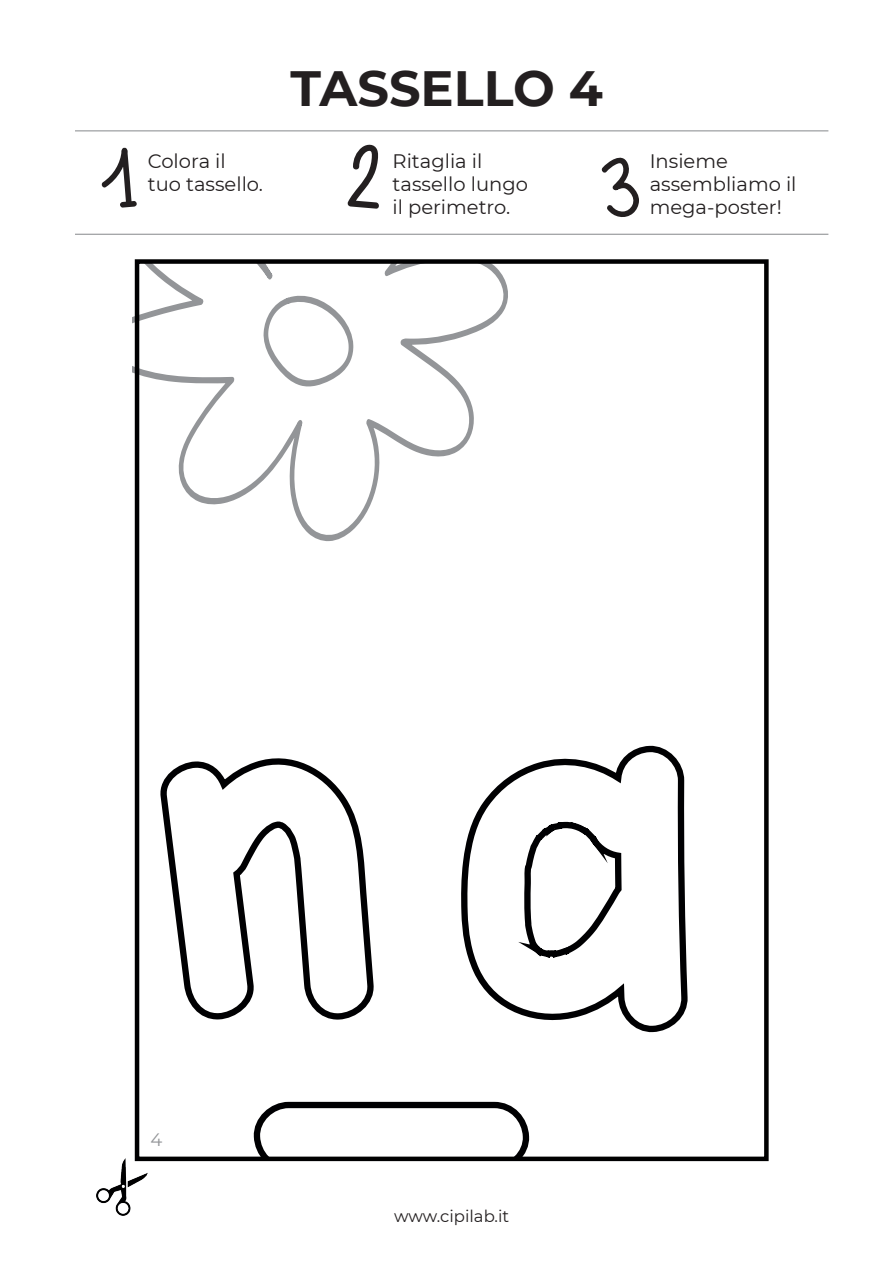
<style>
.page{position:relative;width:893px;height:1263px;background:#fff}
.page>*{position:absolute;margin:0;border:0;box-sizing:border-box;transform-origin:0 0}
.t1{font:700 49.5px "Montserrat";color:#231f20}
.t2{font:19.5px/23.4px "Montserrat";color:#231f20}
.t3{font:18px "Montserrat";color:#939598}
.t4{font:16.5px "Montserrat";color:#231f20}
</style>
<div class="page">
<svg style="left:253px;top:1101px;width:277px;height:54px"></svg>
<svg style="left:461px;top:745px;width:227px;height:288px"></svg>
<svg style="left:162px;top:758px;width:212px;height:262px"></svg>
<svg style="left:132px;top:260px;width:376px;height:281px"></svg>
<svg style="left:263px;top:293px;width:90px;height:94px"></svg>
<svg style="left:101px;top:147px;width:36px;height:61px"></svg>
<svg style="left:347px;top:144px;width:32px;height:65px"></svg>
<svg style="left:601px;top:157px;width:38px;height:60px"></svg>
<hr style="left:75px;top:234px;width:753px;height:1px;background:#939598">
<hr style="left:75px;top:130px;width:753px;height:1px;background:#939598">
<img style="left:97px;top:1159px;width:51px;height:56px">
<div style="left:135px;top:259px;width:634px;height:902px;border:5px solid #000001"></div>
<h1 class="t1" style="left:291px;top:53px;width:314px">TASSELLO 4</h1>
<p class="t2" style="left:148px;top:148px;width:117px">Colora il tuo tassello.</p>
<p class="t2" style="left:393px;top:148px;width:137px">Ritaglia il tassello lungo il perimetro.</p>
<p class="t2" style="left:650px;top:148px;width:148px">Insieme assembliamo il mega-poster!</p>
<p class="t3" style="left:150px;top:1127px;width:13px">4</p>
<p class="t4" style="left:394px;top:1204px;width:117px">www.cipilab.it</p>
</div>
